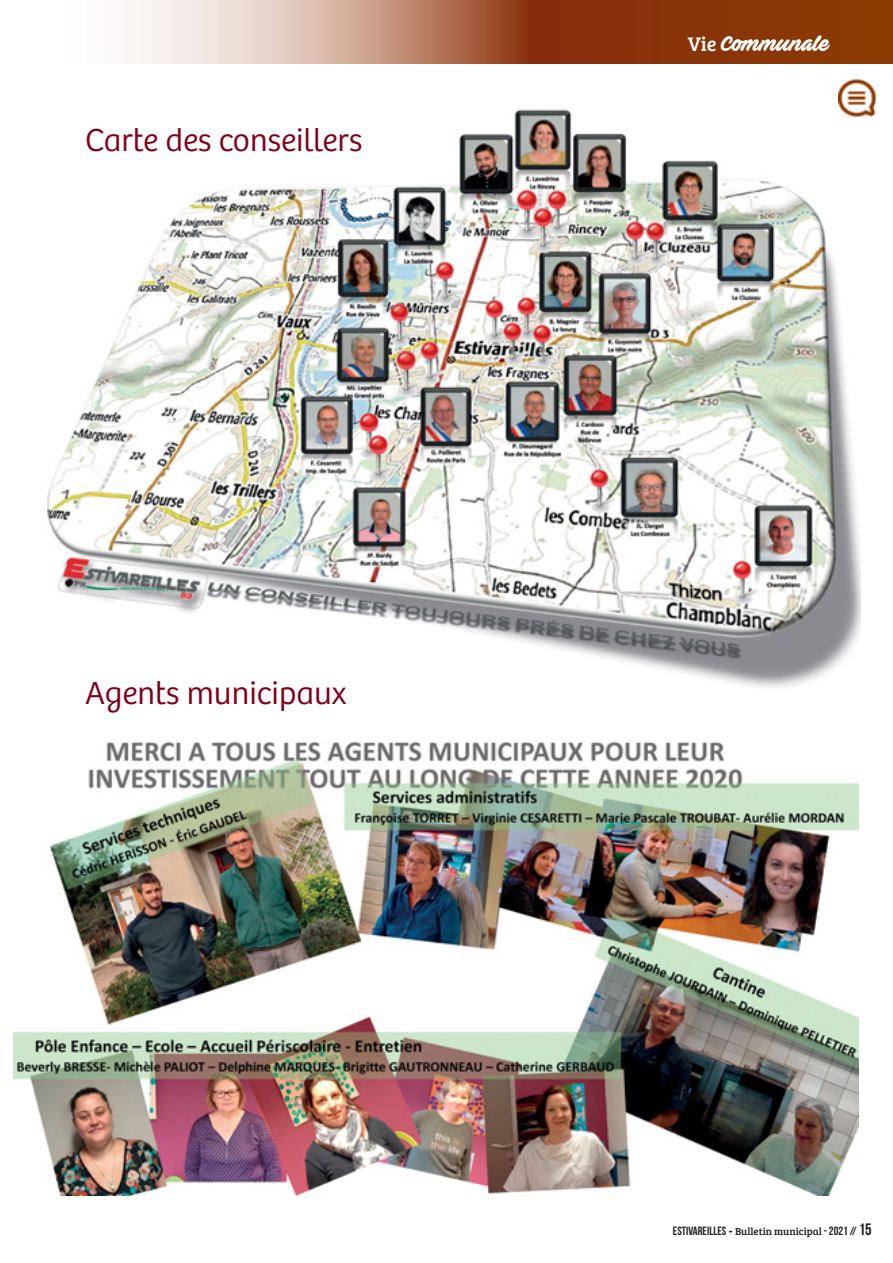
<style>
.page{position:relative;width:893px;height:1263px;background:#fff}
.page>*{position:absolute;margin:0;border:0;box-sizing:border-box;transform-origin:0 0}
.t1{font:300 33px "Bree";color:#820018}
.t2{font:21px "Ave Fedan PERSONALUSEONLY";color:#fff}
.t3{font:12px "Bebas Neue";color:#231f20}
.s1{font-family:"Bree Serif";font-size:20.25px}
.s2{font-family:"Bree";font-weight:700}
.s3{font-family:"Bree Serif";font-size:10.5px}
.s4{font-size:16.5px}
</style>
<div class="page">
<img style="left:47px;top:109px;width:814px;height:578px">
<div style="left:0;top:0;width:893px;height:64px;background:#893408"></div>
<img style="left:0;top:0;width:521px;height:64px">
<div style="left:835px;top:74px;width:44px;height:54px;background:#fff;border-radius:6px"></div>
<img style="left:838px;top:79px;width:38px;height:38px">
<img style="left:14px;top:741px;width:844px;height:454px">
<h1 class="t1" style="left:85px;top:128px;width:279px">Carte des conseillers</h1>
<h1 class="t1" style="left:85px;top:681px;width:263px">Agents municipaux</h1>
<h2 class="t2" style="left:688px;top:35px;width:143px"><span class="s1">Vie</span> Communale</h2>
<p class="t3" style="left:673px;top:1224px;width:200px">ESTIVAREILLES <span class="s2">-</span> <span class="s3">Bulletin municipal</span> - 2021 // <span class="s4">15</span></p>
</div>
